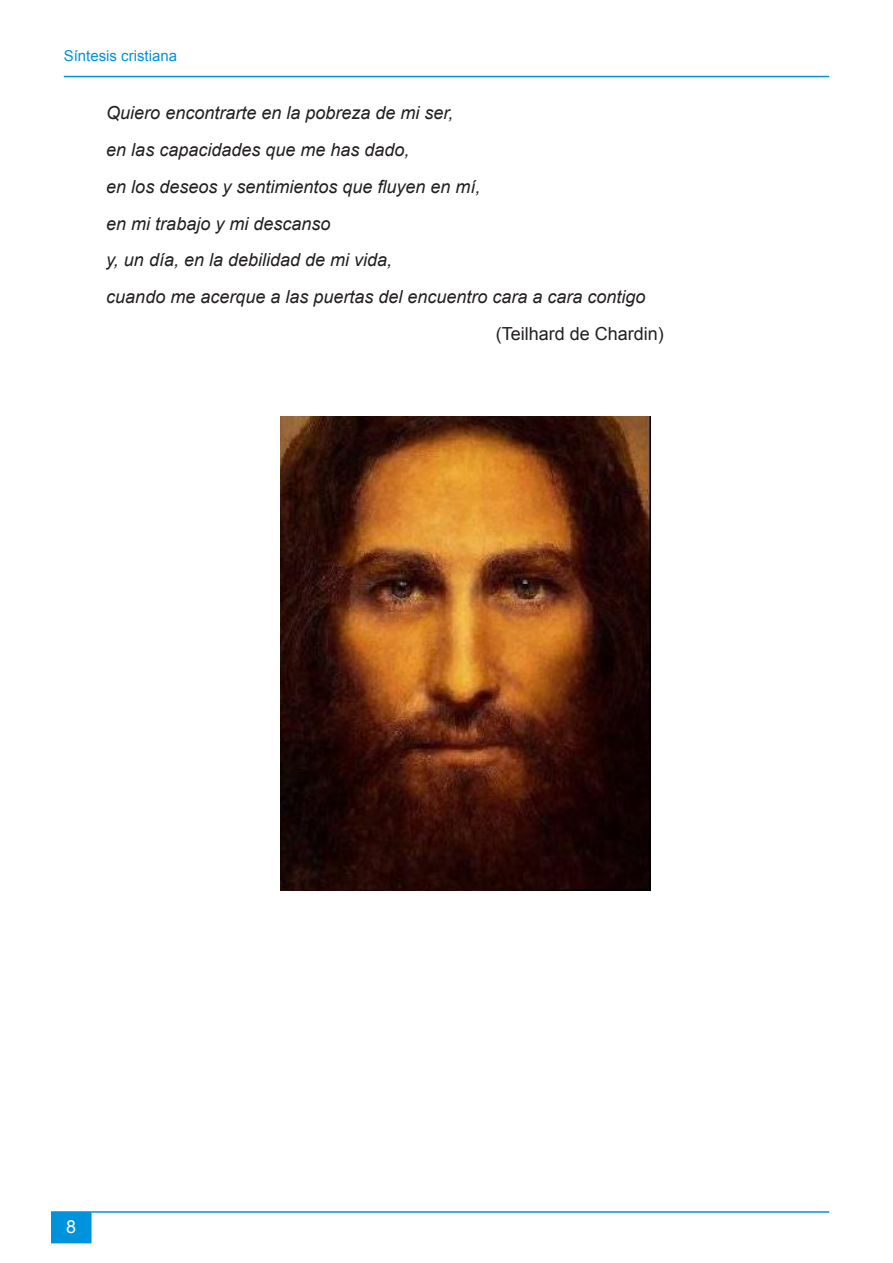
<style>
.page{position:relative;width:893px;height:1263px;background:#fff}
.page>*{position:absolute;margin:0;border:0;box-sizing:border-box;transform-origin:0 0}
.Entrada{font:italic 18px "Arial";color:#231f20}
.Texto{font:18px "Arial";color:#231f20}
.t1{font:18px "Arial";color:#fff}
.t2{font:15px "Arial";color:#0093dd}
</style>
<div class="page">
<hr style="left:91px;top:1211px;width:738px;height:2px;background:#0093dd">
<div style="left:52px;top:1212px;width:39px;height:30px;background:#0093dd"></div>
<div style="left:51px;top:1211px;width:41px;height:32px;border:2px solid #0093dd"></div>
<hr style="left:64px;top:76px;width:765px;height:1px;background:#0093dd">
<img style="left:281px;top:417px;width:370px;height:473px">
<p class="t2" style="left:64px;top:45px;width:115px">Síntesis cristiana</p>
<p class="Entrada" style="left:106px;top:101px;width:349px">Quiero encontrarte en la pobreza de mi ser,</p>
<p class="Entrada" style="left:106px;top:138px;width:305px">en las capacidades que me has dado,</p>
<p class="Entrada" style="left:106px;top:175px;width:376px">en los deseos y sentimientos que fluyen en mí,</p>
<p class="Entrada" style="left:106px;top:212px;width:226px">en mi trabajo y mi descanso</p>
<p class="Entrada" style="left:106px;top:248px;width:287px">y, un día, en la debilidad de mi vida,</p>
<p class="Entrada" style="left:106px;top:285px;width:541px">cuando me acerque a las puertas del encuentro cara a cara contigo</p>
<p class="Texto" style="left:496px;top:322px;width:170px">(Teilhard de Chardin)</p>
<p class="t1" style="left:66px;top:1215px;width:12px">8</p>
</div>
